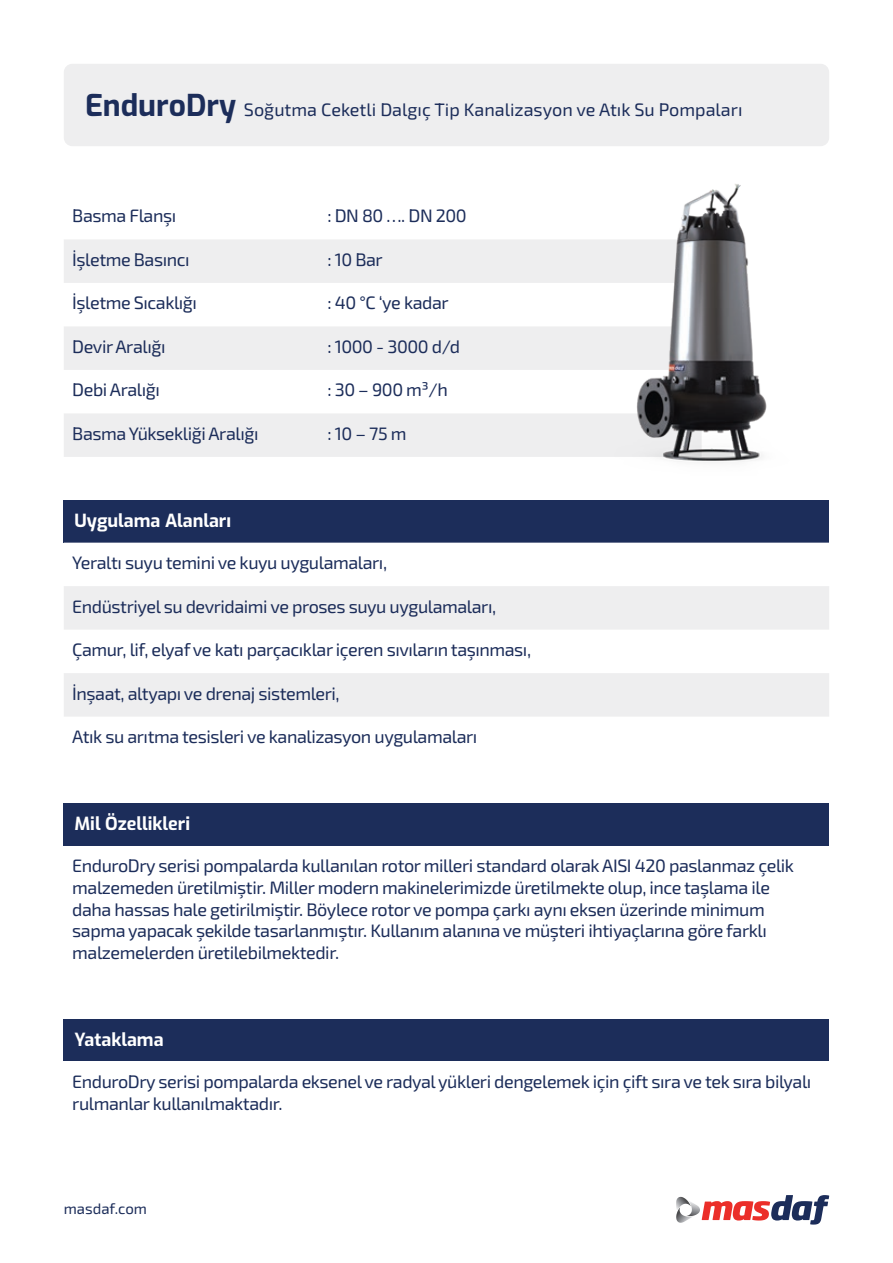
<style>
.page{position:relative;width:893px;height:1263px;background:#fff}
.page>*{position:absolute;margin:0;border:0;box-sizing:border-box;transform-origin:0 0}
.Başlık-Ürün-İç{font:18px/21.6px "Exo 2";letter-spacing:-.025em;color:#1c2d5a}
.Başlık-Ürün-İç-2{font:18px "Exo 2";color:#1c2d5a}
.Tablo-Başlık{font:700 18px "Exo";color:#fff}
.t1{font:15px "Exo 2";color:#1c2d5a}
.s1{font-family:"Exo";font-weight:700;font-size:30px}
</style>
<div class="page">
<svg style="left:676px;top:1195px;width:153px;height:29px"></svg>
<div style="left:64px;top:64px;width:765px;height:82px;background:#eeeeef;border-radius:9px"></div>
<svg style="left:64px;top:240px;width:533px;height:217px;fill:#eeeeef"></svg>
<div style="left:64px;top:500px;width:765px;height:43px;background:#1c2d5a"></div>
<svg style="left:64px;top:586px;width:765px;height:131px;fill:#eeeeef"></svg>
<div style="left:64px;top:803px;width:765px;height:43px;background:#1c2d5a"></div>
<div style="left:64px;top:1019px;width:765px;height:42px;background:#1c2d5a"></div>
<img style="left:597px;top:184px;width:170px;height:279px">
<p class="Başlık-Ürün-İç-2" style="left:85px;top:97px;width:659px"><span class="s1">EnduroDry</span> Soğutma Ceketli Dalgıç Tip Kanalizasyon ve Atık Su Pompaları</p>
<p class="Başlık-Ürün-İç" style="left:72px;top:205px;width:105px">Basma Flanşı</p>
<p class="Başlık-Ürün-İç" style="left:327px;top:205px;width:141px">: DN 80 …. DN 200</p>
<p class="Başlık-Ürün-İç" style="left:72px;top:248px;width:119px">İşletme Basıncı</p>
<p class="Başlık-Ürün-İç" style="left:327px;top:248px;width:57px">: 10 Bar</p>
<p class="Başlık-Ürün-İç" style="left:72px;top:292px;width:126px">İşletme Sıcaklığı</p>
<p class="Başlık-Ürün-İç" style="left:327px;top:292px;width:123px">: 40 °C ‘ye kadar</p>
<p class="Başlık-Ürün-İç" style="left:72px;top:335px;width:95px">Devir Aralığı</p>
<p class="Başlık-Ürün-İç" style="left:327px;top:335px;width:134px">: 1000 - 3000 d/d</p>
<p class="Başlık-Ürün-İç" style="left:72px;top:379px;width:89px">Debi Aralığı</p>
<p class="Başlık-Ürün-İç" style="left:327px;top:379px;width:122px">: 30 – 900 m³/h</p>
<p class="Başlık-Ürün-İç" style="left:72px;top:422px;width:188px">Basma Yüksekliği Aralığı</p>
<p class="Başlık-Ürün-İç" style="left:327px;top:422px;width:81px">: 10 – 75 m</p>
<p class="Tablo-Başlık" style="left:74px;top:506px;width:158px">Uygulama Alanları</p>
<p class="Başlık-Ürün-İç" style="left:72px;top:551px;width:316px">Yeraltı suyu temini ve kuyu uygulamaları,</p>
<p class="Başlık-Ürün-İç" style="left:72px;top:595px;width:425px">Endüstriyel su devridaimi ve proses suyu uygulamaları,</p>
<p class="Başlık-Ürün-İç" style="left:72px;top:638px;width:460px">Çamur, lif, elyaf ve katı parçacıklar içeren sıvıların taşınması,</p>
<p class="Başlık-Ürün-İç" style="left:72px;top:682px;width:269px">İnşaat, altyapı ve drenaj sistemleri,</p>
<p class="Başlık-Ürün-İç" style="left:72px;top:725px;width:407px">Atık su arıtma tesisleri ve kanalizasyon uygulamaları</p>
<p class="Tablo-Başlık" style="left:74px;top:810px;width:117px">Mil Özellikleri</p>
<p class="Başlık-Ürün-İç" style="left:72px;top:854px;width:723px">EnduroDry serisi pompalarda kullanılan rotor milleri standard olarak AISI 420 paslanmaz çelik malzemeden üretilmiştir. Miller modern makinelerimizde üretilmekte olup, ince taşlama ile daha hassas hale getirilmiştir. Böylece rotor ve pompa çarkı aynı eksen üzerinde minimum sapma yapacak şekilde tasarlanmıştır. Kullanım alanına ve müşteri ihtiyaçlarına göre farklı malzemelerden üretilebilmektedir.</p>
<p class="Tablo-Başlık" style="left:74px;top:1025px;width:91px">Yataklama</p>
<p class="Başlık-Ürün-İç" style="left:72px;top:1070px;width:741px">EnduroDry serisi pompalarda eksenel ve radyal yükleri dengelemek için çift sıra ve tek sıra bilyalı rulmanlar kullanılmaktadır.</p>
<p class="t1" style="left:64px;top:1198px;width:85px">masdaf.com</p>
</div>
